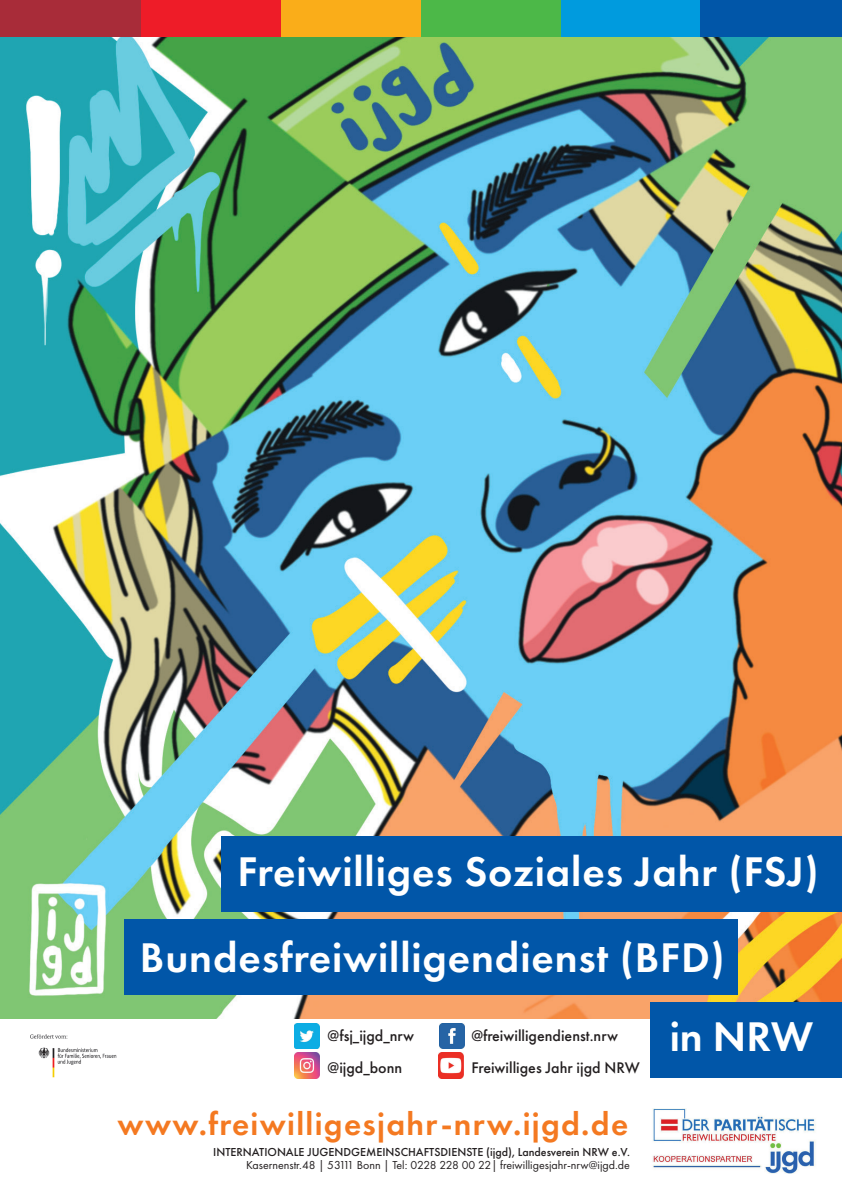
<style>
.page{position:relative;width:842px;height:1191px;background:#fff}
.page>*{position:absolute;margin:0;border:0;box-sizing:border-box;transform-origin:0 0}
.t1{font:600 43px "Futura PT";letter-spacing:.02em;color:#fff}
.t2{font:600 33px "Futura PT";letter-spacing:.04em;color:#f47921}
.t3{font:500 16px/31.9px "Futura PT";color:#231f20}
.t4{font:12px "Futura PT";color:#231f20}
.t5{font:500 12px "Futura PT";color:#231f20}
</style>
<div class="page">
<img style="left:0;top:36px;width:841px;height:982px">
<div style="left:124px;top:919px;width:613px;height:75px;background:#0156a8"></div>
<div style="left:651px;top:1002px;width:191px;height:75px;background:#0156a8"></div>
<div style="left:221px;top:837px;width:621px;height:75px;background:#0156a8"></div>
<div style="left:421px;top:0;width:140px;height:36px;background:#4cb848"></div>
<div style="left:0;top:0;width:142px;height:36px;background:#a82c39"></div>
<div style="left:561px;top:0;width:139px;height:36px;background:#009bde"></div>
<div style="left:281px;top:0;width:140px;height:36px;background:#faad19"></div>
<div style="left:142px;top:0;width:139px;height:36px;background:#ee1c28"></div>
<div style="left:700px;top:0;width:142px;height:36px;background:#0156a8"></div>
<img style="left:652px;top:1108px;width:164px;height:65px">
<img style="left:30px;top:1034px;width:87px;height:44px">
<img style="left:294px;top:1052px;width:26px;height:26px">
<img style="left:294px;top:1023px;width:26px;height:25px">
<img style="left:439px;top:1023px;width:26px;height:25px">
<img style="left:438px;top:1052px;width:26px;height:26px">
<h1 class="t1" style="left:238px;top:844px;width:583px">Freiwilliges Soziales Jahr (FSJ)</h1>
<h1 class="t1" style="left:140px;top:930px;width:586px">Bundesfreiwilligendienst (BFD)</h1>
<h3 class="t3" style="left:328px;top:1019px;width:88px">@fsj_ijgd_nrw</h3>
<h3 class="t3" style="left:471px;top:1019px;width:170px">@freiwilligendienst.nrw<br>Freiwilliges Jahr ijgd NRW</h3>
<h3 class="t3" style="left:328px;top:1051px;width:76px">@ijgd_bonn</h3>
<h2 class="t2" style="left:118px;top:1102px;width:512px">www.freiwilligesjahr-nrw.ijgd.de</h2>
<p class="t5" style="left:213px;top:1144px;width:418px">INTERNATIONALE JUGENDGEMEINSCHAFTSDIENSTE (ijgd), Landesverein NRW e.V.</p>
<p class="t4" style="left:246px;top:1157px;width:385px">Kasernenstr.48 | 53111 Bonn | Tel: 0228 228 00 22| freiwilligesjahr-nrw@ijgd.de</p>
<h1 class="t1" style="left:670px;top:1010px;width:145px">in NRW</h1>
</div>
